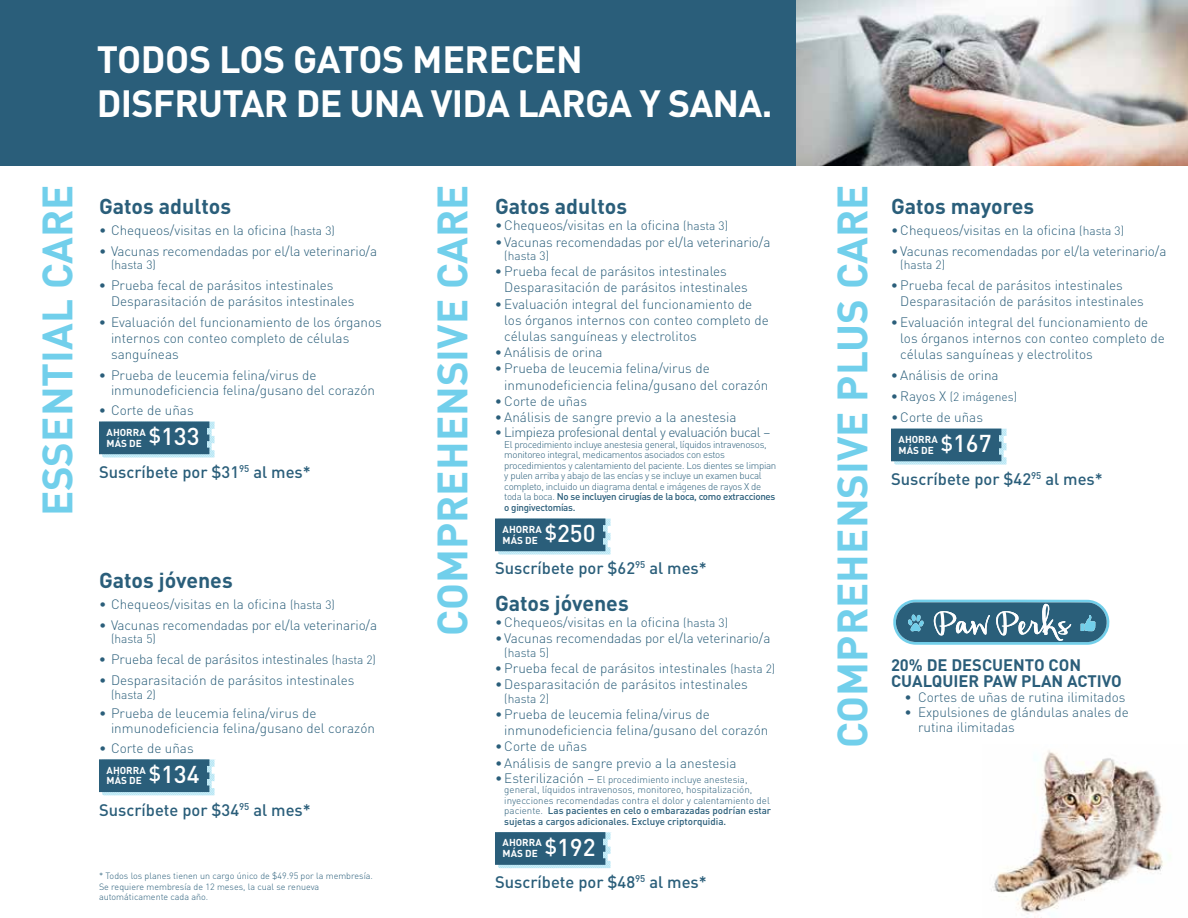
<style>
.page{position:relative;width:1188px;height:918px;background:#fff}
.page>*{position:absolute;margin:0;border:0;box-sizing:border-box;transform-origin:0 0}
.t1{font:700 41.85px "DIN";color:#71cfeb}
.t2{font:700 37.5px/44.5px "DIN";letter-spacing:-.02em;color:#fff}
.t3{font:500 24.15px "DIN";color:#fff}
.t4{font:700 21.3px "DIN";color:#2a5e7a}
.t5{font:500 16.5px "DIN";color:#2a5e7a}
.t6{font:700 16.5px/16.5px "DIN";color:#2b5e7a}
.t7{font:300 13.5px/16.2px "DIN";color:#2a5e7a}
.t8{font:300 13.5px/15px "DIN";color:#2b5e7a}
.t9{font:300 13.5px "DIN";letter-spacing:-.03em;color:#2a5e7a}
.t10{font:300 12px "DIN";color:#2a5e7a}
.t11{font:700 10.05px/10.8px "DIN";color:#fff}
.t12{font:300 9.75px/10.5px "DIN";letter-spacing:-.03em;color:#2a5e7a}
.t13{font:300 9.75px/10.5px "DIN";color:#2a5e7a}
.t14{font:300 9px/10.5px "DIN";color:#2a5e7a}
.s1{font-size:12px}
.s2{font-weight:500}
.s3{font-size:20.4px}
.s4{font-size:13.5px}
</style>
<div class="page">
<div style="left:0;top:0;width:796px;height:166px;background:#2a5e7a"></div>
<svg style="left:99px;top:421px;width:116px;height:36px;background:#40728b"></svg>
<svg style="left:99px;top:759px;width:116px;height:36px;background:#40728b"></svg>
<svg style="left:495px;top:832px;width:116px;height:36px;background:#40728b"></svg>
<svg style="left:495px;top:519px;width:116px;height:35px;background:#3e708a"></svg>
<svg style="left:891px;top:429px;width:116px;height:36px;background:#42748d"></svg>
<svg style="left:893px;top:600px;width:217px;height:45px;background:#598ba1"></svg>
<img style="left:993px;top:750px;width:170px;height:168px">
<img style="left:796px;top:0;width:392px;height:166px">
<h2 class="t2" style="left:97px;top:35px;width:677px">TODOS LOS GATOS MERECEN<br>DISFRUTAR DE UNA VIDA LARGA Y SANA.</h2>
<h1 class="t1" style="left:30px;top:516px;width:333px;rotate:-90deg">ESSENTIAL CARE</h1>
<h1 class="t1" style="left:425px;top:636px;width:453px;rotate:-90deg">COMPREHENSIVE CARE</h1>
<h1 class="t1" style="left:825px;top:748px;width:566px;rotate:-90deg">COMPREHENSIVE PLUS CARE</h1>
<h3 class="t4" style="left:495px;top:193px;width:134px">Gatos adultos</h3>
<p class="t7" style="left:495px;top:217px;width:235px">•Chequeos/visitas en la oficina <span class="s1">(hasta 3)</span></p>
<p class="t7" style="left:495px;top:233px;width:277px">• Vacunas recomendadas por el/la veterinario/a</p>
<p class="t10" style="left:504px;top:248px;width:46px">(hasta 3)</p>
<p class="t7" style="left:504px;top:263px;width:245px;text-indent:-9px">•Prueba fecal de parásitos intestinales<br>Desparasitación de parásitos intestinales</p>
<p class="t7" style="left:504px;top:296px;width:266px;text-indent:-9px">•Evaluación integral del funcionamiento de los órganos internos con conteo completo de células sanguíneas y electrolitos</p>
<p class="t7" style="left:495px;top:344px;width:109px">•Análisis de orina</p>
<p class="t7" style="left:504px;top:360px;width:266px;text-indent:-9px">•Prueba de leucemia felina/virus de inmunodeficiencia felina/gusano del corazón</p>
<p class="t7" style="left:495px;top:393px;width:94px">•Corte de uñas</p>
<p class="t7" style="left:495px;top:409px;width:243px">•Análisis de sangre previo a la anestesia</p>
<p class="t9" style="left:495px;top:424px;width:277px">• Limpieza profesional dental y evaluación bucal –</p>
<p class="t12" style="left:504px;top:439px;width:274px">El procedimiento incluye anestesia general, líquidos intravenosos, monitoreo integral, medicamentos asociados con estos procedimientos y calentamiento del paciente. Los dientes se limpian y pulen arriba y abajo de las encías y se incluye un examen bucal completo, incluido un diagrama dental e imágenes de rayos X de toda la boca. <span class="s2">No se incluyen cirugías de la boca, como extracciones o gingivectomías.</span></p>
<h3 class="t4" style="left:99px;top:193px;width:134px">Gatos adultos</h3>
<p class="t7" style="left:99px;top:222px;width:237px">• Chequeos/visitas en la oficina <span class="s1">(hasta 3)</span></p>
<p class="t7" style="left:99px;top:243px;width:280px">• Vacunas recomendadas por el/la veterinario/a</p>
<p class="t10" style="left:111px;top:258px;width:46px">(hasta 3)</p>
<p class="t7" style="left:111px;top:277px;width:245px;text-indent:-12px">• Prueba fecal de parásitos intestinales<br>Desparasitación de parásitos intestinales</p>
<p class="t7" style="left:111px;top:314px;width:272px;text-indent:-12px">• Evaluación del funcionamiento de los órganos internos con conteo completo de células sanguíneas</p>
<p class="t7" style="left:111px;top:368px;width:266px;line-height:15px;text-indent:-12px">• Prueba de leucemia felina/virus de inmunodeficiencia felina/gusano del corazón</p>
<p class="t7" style="left:99px;top:402px;width:96px">• Corte de uñas</p>
<h3 class="t3" style="left:149px;top:421px;width:52px"><span class="s3">$</span>133</h3>
<p class="t11" style="left:107px;top:426px;width:41px">AHORRA<br>MÁS DE</p>
<p class="t5" style="left:99px;top:461px;width:213px">Suscríbete por $31<sup>95</sup> al mes*</p>
<h3 class="t3" style="left:545px;top:518px;width:52px"><span class="s3">$</span>250</h3>
<p class="t11" style="left:503px;top:523px;width:41px">AHORRA<br>MÁS DE</p>
<p class="t5" style="left:495px;top:557px;width:213px">Suscríbete por $62<sup>95</sup> al mes*</p>
<h3 class="t4" style="left:99px;top:567px;width:135px">Gatos jóvenes</h3>
<p class="t7" style="left:99px;top:596px;width:237px">• Chequeos/visitas en la oficina <span class="s1">(hasta 3)</span></p>
<p class="t7" style="left:99px;top:617px;width:280px">• Vacunas recomendadas por el/la veterinario/a</p>
<p class="t10" style="left:111px;top:632px;width:46px">(hasta 5)</p>
<p class="t7" style="left:99px;top:651px;width:278px">• Prueba fecal de parásitos intestinales <span class="s1">(hasta 2)</span></p>
<p class="t7" style="left:99px;top:672px;width:257px">• Desparasitación de parásitos intestinales</p>
<p class="t10" style="left:111px;top:687px;width:46px">(hasta 2)</p>
<p class="t7" style="left:111px;top:706px;width:266px;line-height:15px;text-indent:-12px">• Prueba de leucemia felina/virus de inmunodeficiencia felina/gusano del corazón</p>
<p class="t7" style="left:99px;top:740px;width:96px">• Corte de uñas</p>
<h3 class="t4" style="left:495px;top:589px;width:135px">Gatos jóvenes</h3>
<p class="t7" style="left:495px;top:614px;width:235px">•Chequeos/visitas en la oficina <span class="s1">(hasta 3)</span></p>
<p class="t7" style="left:495px;top:630px;width:277px">• Vacunas recomendadas por el/la veterinario/a</p>
<p class="t10" style="left:504px;top:645px;width:46px">(hasta 5)</p>
<p class="t7" style="left:495px;top:660px;width:282px">•Prueba fecal de parásitos intestinales <span class="s1">(hasta 2)</span></p>
<p class="t7" style="left:495px;top:676px;width:254px">•Desparasitación de parásitos intestinales</p>
<p class="t10" style="left:504px;top:691px;width:46px">(hasta 2)</p>
<p class="t7" style="left:504px;top:706px;width:266px;text-indent:-9px">•Prueba de leucemia felina/virus de inmunodeficiencia felina/gusano del corazón</p>
<p class="t7" style="left:495px;top:738px;width:94px">•Corte de uñas</p>
<p class="t7" style="left:495px;top:754px;width:243px">•Análisis de sangre previo a la anestesia</p>
<p class="t13" style="left:504px;top:774px;width:268px;text-indent:-9px"><span class="s4">•Esterilización –</span> El procedimiento incluye anestesia, general, líquidos intravenosos, monitoreo, hospitalización, inyecciones recomendadas contra el dolor y calentamiento del paciente. <span class="s2">Las pacientes en celo o embarazadas podrían estar sujetas a cargos adicionales. Excluye criptorquidia.</span></p>
<h3 class="t3" style="left:149px;top:759px;width:52px"><span class="s3">$</span>134</h3>
<p class="t11" style="left:107px;top:764px;width:41px">AHORRA<br>MÁS DE</p>
<p class="t5" style="left:99px;top:799px;width:213px">Suscríbete por $34<sup>95</sup> al mes*</p>
<p class="t14" style="left:99px;top:870px;width:276px">* Todos los planes tienen un cargo único de $49.95 por la membresía.<br>Se requiere membresía de 12 meses, la cual se renueva automáticamente cada año.</p>
<h3 class="t3" style="left:545px;top:832px;width:52px"><span class="s3">$</span>192</h3>
<p class="t11" style="left:503px;top:837px;width:41px">AHORRA<br>MÁS DE</p>
<p class="t5" style="left:495px;top:871px;width:213px">Suscríbete por $48<sup>95</sup> al mes*</p>
<h3 class="t4" style="left:891px;top:193px;width:145px">Gatos mayores</h3>
<p class="t7" style="left:891px;top:222px;width:235px">•Chequeos/visitas en la oficina <span class="s1">(hasta 3)</span></p>
<p class="t7" style="left:891px;top:243px;width:277px">• Vacunas recomendadas por el/la veterinario/a</p>
<p class="t10" style="left:900px;top:258px;width:46px">(hasta 2)</p>
<p class="t7" style="left:900px;top:277px;width:245px;text-indent:-9px">•Prueba fecal de parásitos intestinales<br>Desparasitación de parásitos intestinales</p>
<p class="t7" style="left:900px;top:314px;width:266px;text-indent:-9px">•Evaluación integral del funcionamiento de los órganos internos con conteo completo de células sanguíneas y electrolitos</p>
<p class="t7" style="left:891px;top:367px;width:109px">•Análisis de orina</p>
<p class="t10" style="left:891px;top:389px;width:128px"><span class="s4">•Rayos X</span> (2 imágenes)</p>
<p class="t7" style="left:891px;top:409px;width:94px">•Corte de uñas</p>
<h3 class="t3" style="left:941px;top:428px;width:52px"><span class="s3">$</span>167</h3>
<p class="t11" style="left:899px;top:433px;width:41px">AHORRA<br>MÁS DE</p>
<p class="t5" style="left:891px;top:468px;width:213px">Suscríbete por $42<sup>95</sup> al mes*</p>
<p class="t6" style="left:891px;top:656px;width:232px">20% DE DESCUENTO CON<br>CUALQUIER PAW PLAN ACTIVO</p>
<p class="t8" style="left:904px;top:690px;width:222px">• Cortes de uñas de rutina ilimitados</p>
<p class="t8" style="left:918px;top:705px;width:213px;text-indent:-14px">• Expulsiones de glándulas anales de rutina ilimitadas</p>
</div>
